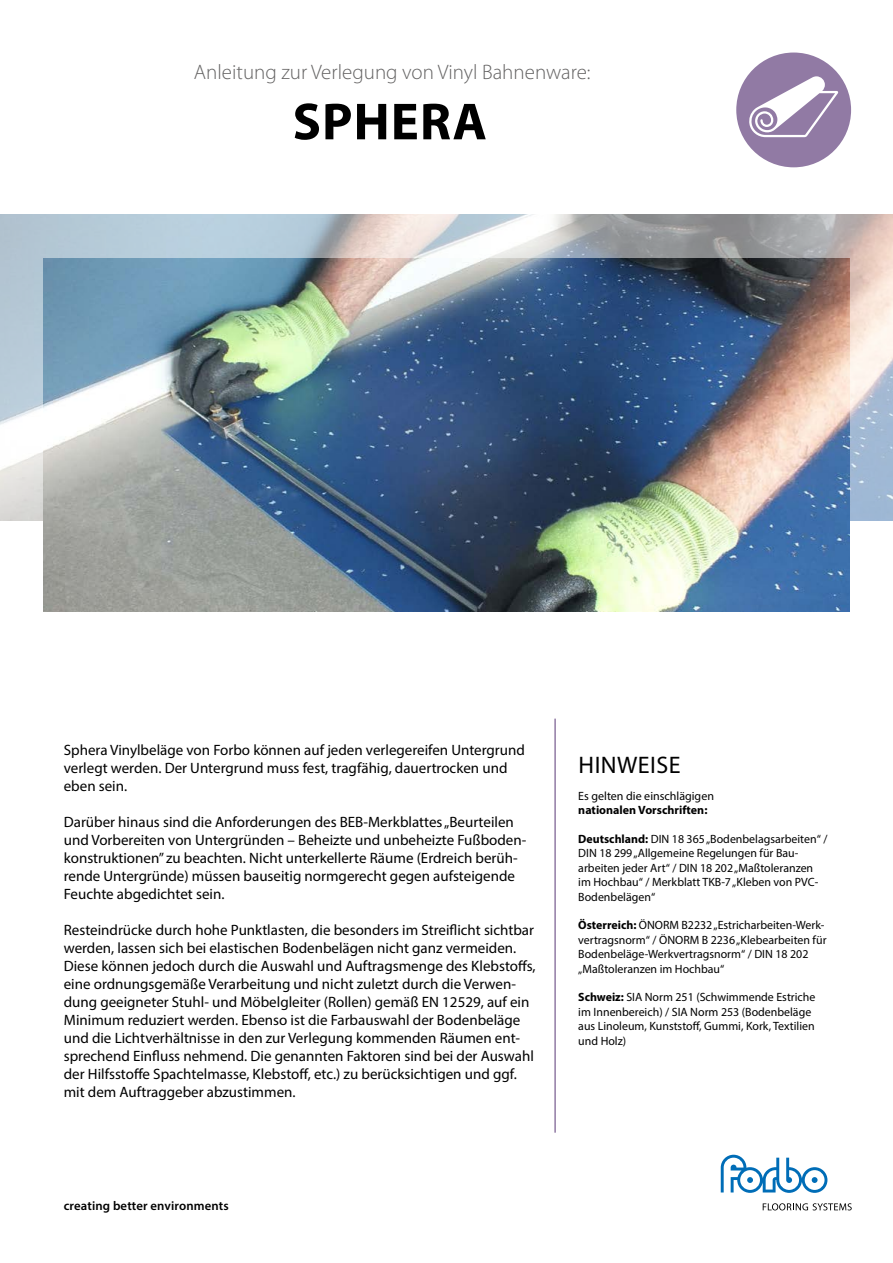
<style>
.page{position:relative;width:893px;height:1263px;background:#fff}
.page>*{position:absolute;margin:0;border:0;box-sizing:border-box;transform-origin:0 0}
.t1{font:700 52.5px "Myriad Pro";letter-spacing:.02em;color:#000}
.t2{font:24px "Myriad Pro";letter-spacing:.02em;color:#000}
.t3{font:300 21px "Myriad Pro";color:#646363}
.t4{font:15px/18px "Myriad Pro";color:#000}
.t5{font:600 12.75px "Myriad Pro";letter-spacing:.01em;color:#000}
.t6{font:12px/14.4px "Myriad Pro";color:#000}
.t7{font:700 12px "Myriad Pro";color:#000}
.s1{font-weight:700}
</style>
<div class="page">
<svg style="left:763px;top:1203px;width:89px;height:7px"></svg>
<svg style="left:721px;top:1155px;width:106px;height:38px"></svg>
<div style="left:736px;top:53px;width:115px;height:114px;background:#917aa4;border-radius:50%"></div>
<hr style="left:554px;top:719px;width:2px;height:414px;background:#917aa4">
<svg style="left:749px;top:76px;width:89px;height:61px"></svg>
<img style="left:0;top:215px;width:893px;height:306px">
<img style="left:44px;top:258px;width:805px;height:354px">
<h3 class="t3" style="left:194px;top:59px;width:398px">Anleitung zur Verlegung von Vinyl Bahnenware:</h3>
<h1 class="t1" style="left:293px;top:87px;width:196px">SPHERA</h1>
<p class="t4" style="left:64px;top:740px;width:463px">Sphera Vinylbeläge von Forbo können auf jeden verlegereifen Untergrund verlegt werden. Der Untergrund muss fest, tragfähig, dauertrocken und eben sein.</p>
<p class="t4" style="left:64px;top:812px;width:464px">Darüber hinaus sind die Anforderungen des BEB-Merkblattes „Beurteilen und Vorbereiten von Untergründen – Beheizte und unbeheizte Fußboden&shy;konstruktionen” zu beachten. Nicht unterkellerte Räume (Erdreich berüh&shy;rende Untergründe) müssen bauseitig normgerecht gegen aufsteigende Feuchte abgedichtet sein.</p>
<p class="t4" style="left:64px;top:920px;width:473px">Resteindrücke durch hohe Punktlasten, die besonders im Streiflicht sichtbar werden, lassen sich bei elastischen Bodenbelägen nicht ganz vermeiden.<br>Diese können jedoch durch die Auswahl und Auftragsmenge des Klebstoffs, eine ordnungsgemäße Verarbeitung und nicht zuletzt durch die Verwen&shy;dung geeigneter Stuhl- und Möbelgleiter (Rollen) gemäß EN 12529, auf ein Minimum reduziert werden. Ebenso ist die Farbauswahl der Bodenbeläge und die Lichtverhältnisse in den zur Verlegung kommenden Räumen ent&shy;sprechend Einfluss nehmend. Die genannten Faktoren sind bei der Auswahl der Hilfsstoffe Spachtelmasse, Klebstoff, etc.) zu berücksichtigen und ggf. mit dem Auftraggeber abzustimmen.</p>
<p class="t5" style="left:64px;top:1198px;width:166px">creating better environments</p>
<h2 class="t2" style="left:579px;top:750px;width:104px">HINWEISE</h2>
<p class="t6" style="left:578px;top:788px;width:137px">Es gelten die einschlägigen</p>
<p class="t7" style="left:578px;top:802px;width:131px">nationalen Vorschriften:</p>
<p class="t6" style="left:578px;top:831px;width:248px"><span class="s1">Deutschland:</span> DIN 18 365 „Bodenbelagsarbeiten“ / DIN 18 299 „Allgemeine Regelungen für Bau&shy;arbeiten jeder Art“ / DIN 18 202 „Maßtoleranzen im Hochbau“ / Merkblatt TKB-7 „Kleben von PVC-Bodenbelägen“</p>
<p class="t6" style="left:578px;top:918px;width:250px"><span class="s1">Österreich:</span> ÖNORM B2232 „Estricharbeiten-Werk&shy;vertragsnorm“ / ÖNORM B 2236 „Klebearbeiten für Bodenbeläge-Werkvertragsnorm“ / DIN 18 202 „Maßtoleranzen im Hochbau“</p>
<p class="t6" style="left:578px;top:990px;width:239px"><span class="s1">Schweiz:</span> SIA Norm 251 (Schwimmende Estriche im Innenbereich) / SIA Norm 253 (Bodenbeläge aus Linoleum, Kunststoff, Gummi, Kork, Textilien und Holz)</p>
</div>
